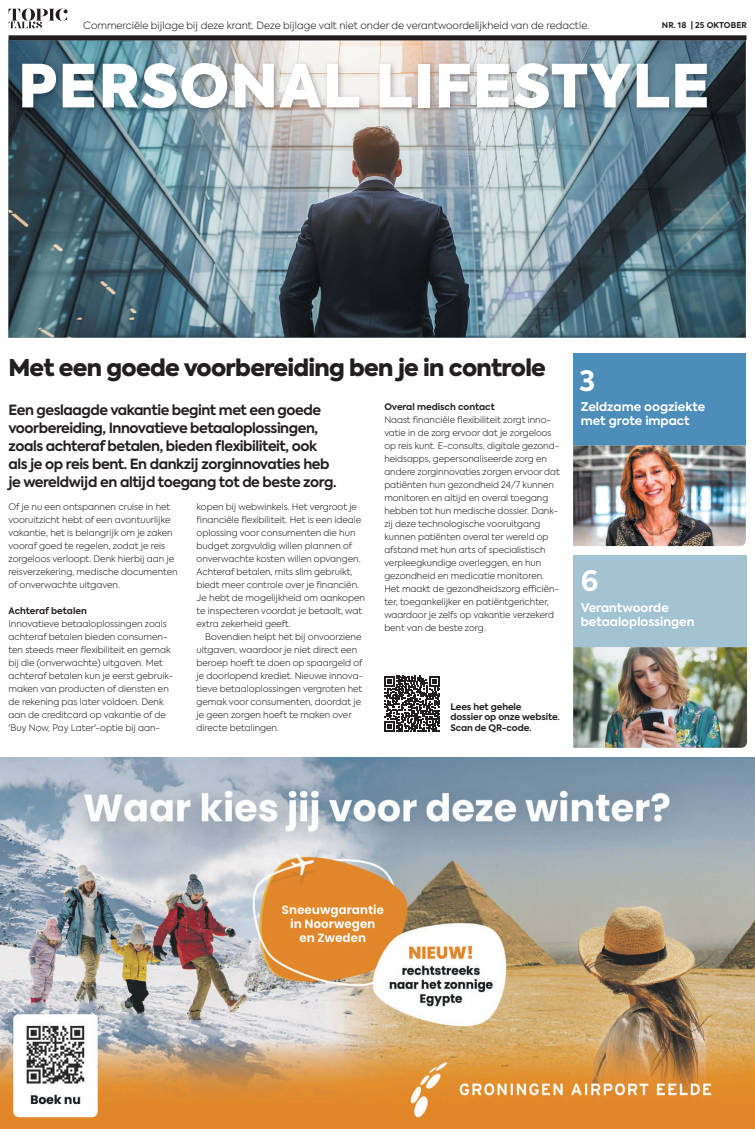
<style>
.page{position:relative;width:755px;height:1129px;background:#fff}
.page>*{position:absolute;margin:0;border:0;box-sizing:border-box;transform-origin:0 0}
.t1{font:900 59px "Axiforma";letter-spacing:.02em;color:#fff}
.t2{font:700 28px "Axiforma";color:#fff}
.t3{font:900 23px "Axiforma";letter-spacing:-.03em;color:#231f20}
.t4{font:700 14px/18px "Axiforma";letter-spacing:-.03em;color:#231f20}
.t5{font:700 12px/14px "Axiforma";color:#fff}
.t6{font:300 10px "Axiforma";color:#231f20}
.t7{font:300 9px/13px "Axiforma";color:#231f20}
.t8{font:700 9px/10.8px "Axiforma";letter-spacing:-.01em;color:#231f20}
.t9{font:700 8px "Axiforma";letter-spacing:.01em;color:#231f20}
</style>
<div class="page">
<div style="left:572px;top:554px;width:174px;height:168px;background:#a2c3d1"></div>
<img style="left:572px;top:647px;width:174px;height:100px">
<img style="left:9px;top:40px;width:736px;height:297px">
<img style="left:18px;top:59px;width:696px;height:57px">
<div style="left:9px;top:35px;width:737px;height:5px;background:#231f20"></div>
<svg style="left:9px;top:9px;width:59px;height:19px"></svg>
<div style="left:572px;top:353px;width:173px;height:167px;background:#4d8db9"></div>
<img style="left:572px;top:445px;width:173px;height:101px">
<img style="left:0;top:757px;width:754px;height:371px">
<svg style="left:384px;top:675px;width:56px;height:56px"></svg>
<p class="t6" style="left:83px;top:19px;width:507px">Commerciële bijlage bij deze krant. Deze bijlage valt niet onder de verantwoordelijkheid van de redactie.</p>
<p class="t9" style="left:661px;top:19px;width:87px">NR. 18 | 25 OKTOBER</p>
<h1 class="t1" style="left:18px;top:44px;width:693px">PERSONAL LIFESTYLE</h1>
<h3 class="t3" style="left:9px;top:351px;width:538px">Met een goede voorbereiding ben je in controle</h3>
<p class="t8" style="left:384px;top:401px;width:112px">Overal medisch contact</p>
<p class="t7" style="left:384px;top:413px;width:177px">Naast financiële flexibiliteit zorgt inno&shy;vatie in de zorg ervoor dat je zorgeloos op reis kunt. E-consults, digitale gezond&shy;heidsapps, gepersonaliseerde zorg en andere zorginnovaties zorgen ervoor dat patiënten hun gezondheid 24/7 kunnen monitoren en altijd en overal toegang hebben tot hun medische dossier. Dank&shy;zij deze technologische vooruitgang kunnen patiënten overal ter wereld op afstand met hun arts of specialistisch verpleegkundige overleggen, en hun gezondheid en medicatie monitoren.<br>Het maakt de gezondheidszorg efficiën&shy;ter, toegankelijker en patiëntgerichter, waardoor je zelfs op vakantie verzekerd bent van de beste zorg.</p>
<p class="t4" style="left:9px;top:401px;width:329px">Een geslaagde vakantie begint met een goede voorbereiding, Innovatieve betaaloplossingen, zoals achteraf betalen, bieden flexibiliteit, ook als je op reis bent. En dankzij zorginnovaties heb je wereldwijd en altijd toegang tot de beste zorg.</p>
<p class="t7" style="left:9px;top:500px;width:171px">Of je nu een ontspannen cruise in het vooruitzicht hebt of een avontuurlijke vakantie, het is belangrijk om je zaken vooraf goed te regelen, zodat je reis zorgeloos verloopt. Denk hierbij aan je reisverzekering, medische documenten of onverwachte uitgaven.</p>
<p class="t8" style="left:9px;top:605px;width:80px">Achteraf betalen</p>
<p class="t7" style="left:9px;top:617px;width:166px">Innovatieve betaaloplossingen zoals achteraf betalen bieden consumen&shy;ten steeds meer flexibiliteit en gemak bij die (onverwachte) uitgaven. Met achteraf betalen kun je eerst gebruik&shy;maken van producten of diensten en de rekening pas later voldoen. Denk aan de creditcard op vakantie of de 'Buy Now, Pay Later'-optie bij aan-</p>
<p class="t7" style="left:196px;top:500px;width:170px">kopen bij webwinkels. Het vergroot je financiële flexibiliteit. Het is een ideale oplossing voor consumenten die hun budget zorgvuldig willen plannen of onverwachte kosten willen opvangen.<br>Achteraf betalen, mits slim gebruikt, biedt meer controle over je financiën.<br>Je hebt de mogelijkheid om aankopen te inspecteren voordat je betaalt, wat extra zekerheid geeft.</p>
<p class="t7" style="left:196px;top:630px;width:168px;text-indent:9px">Bovendien helpt het bij onvoorziene uitgaven, waardoor je niet direct een beroep hoeft te doen op spaargeld of je doorlopend krediet. Nieuwe innova&shy;tieve betaaloplossingen vergroten het gemak voor consumenten, doordat je je geen zorgen hoeft te maken over directe betalingen.</p>
<p class="t8" style="left:450px;top:701px;width:111px">Lees het gehele<br>dossier op onze website.<br>Scan de QR-code.</p>
<h2 class="t2" style="left:579px;top:362px;width:17px">3</h2>
<h3 class="t5" style="left:580px;top:399px;width:126px">Zeldzame oogziekte met grote impact</h3>
<h2 class="t2" style="left:580px;top:561px;width:19px">6</h2>
<h3 class="t5" style="left:580px;top:601px;width:115px">Verantwoorde betaal oplossingen</h3>
</div>
